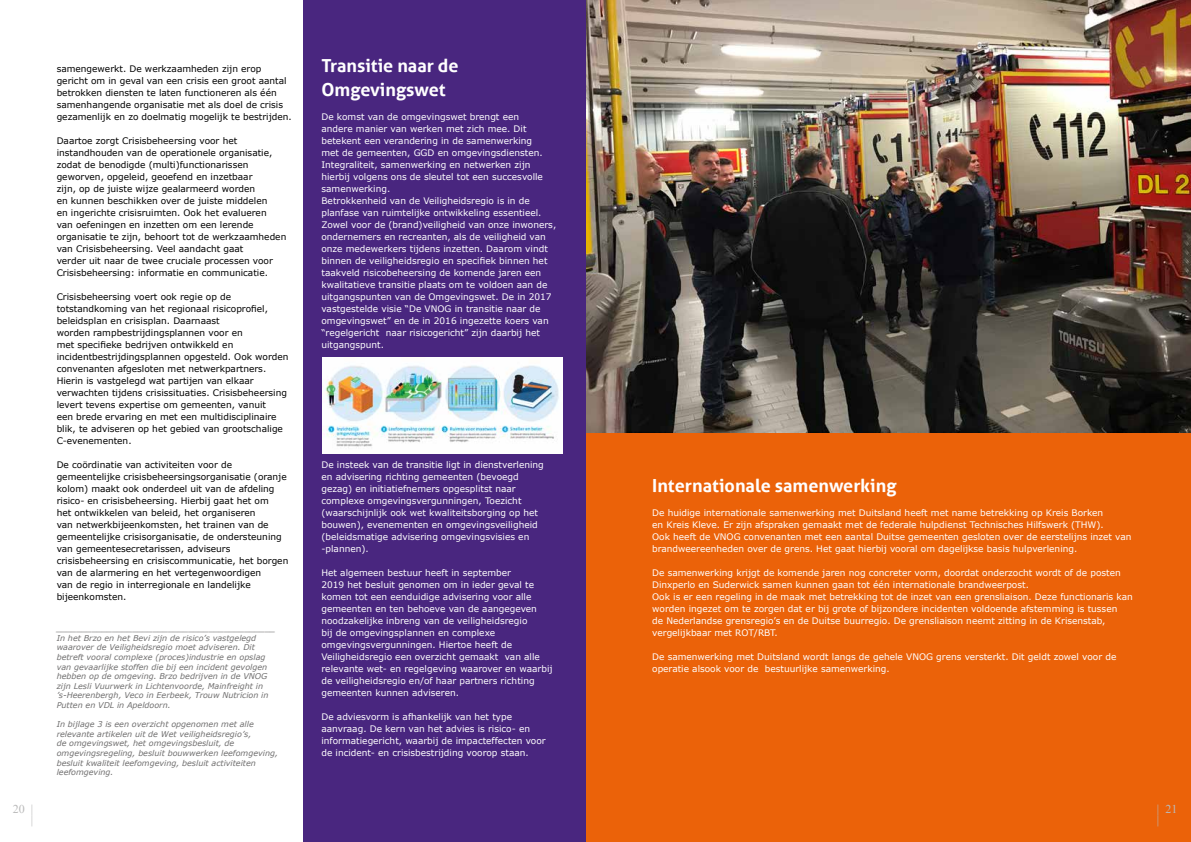
<style>
.page{position:relative;width:1191px;height:842px;background:#fff}
.page>*{position:absolute;margin:0;border:0;box-sizing:border-box;transform-origin:0 0}
.t1{font:700 18px/24px "Aller";color:#fff}
.t2{font:12px/11px "Times New Roman";color:#bababa;text-align:right}
.t3{font:9px/12px "Verdana";color:#fff}
.t4{font:9px/12px "Verdana";color:#000}
.t5{font:italic 8px/9.6px "Verdana";color:#706f6f}
</style>
<div class="page">
<div style="left:304px;top:0;width:304px;height:842px;background:#49267f"></div>
<img style="left:322px;top:358px;width:240px;height:95px">
<div style="left:587px;top:0;width:604px;height:842px;background:#eb6209"></div>
<img style="left:587px;top:0;width:604px;height:432px">
<p class="t4" style="left:57px;top:63px;width:236px">samengewerkt. De werkzaamheden zijn erop gericht om in geval van een crisis een groot aantal betrokken diensten te laten functioneren als één samenhangende organisatie met als doel de crisis gezamenlijk en zo doelmatig mogelijk te bestrijden.</p>
<p class="t4" style="left:57px;top:135px;width:231px">Daartoe zorgt Crisisbeheersing voor het instandhouden van de operationele organisatie, zodat de benodigde (multi)functionarissen geworven, opgeleid, geoefend en inzetbaar<br>zijn, op de juiste wijze gealarmeerd worden<br>en kunnen beschikken over de juiste middelen<br>en ingerichte crisisruimten. Ook het evalueren<br>van oefeningen en inzetten om een lerende organisatie te zijn, behoort tot de werkzaamheden van Crisisbeheersing. Veel aandacht gaat<br>verder uit naar de twee cruciale processen voor Crisisbeheersing: informatie en communicatie.</p>
<p class="t4" style="left:57px;top:291px;width:233px">Crisisbeheersing voert ook regie op de totstandkoming van het regionaal risicoprofiel, beleidsplan en crisisplan. Daarnaast<br>worden rampbestrijdingsplannen voor en<br>met specifieke bedrijven ontwikkeld en incidentbestrijdingsplannen opgesteld. Ook worden convenanten afgesloten met netwerkpartners.<br>Hierin is vastgelegd wat partijen van elkaar verwachten tijdens crisissituaties. Crisisbeheersing levert tevens expertise om gemeenten, vanuit<br>een brede ervaring en met een multidisciplinaire blik, te adviseren op het gebied van grootschalige C-evenementen.</p>
<p class="t4" style="left:57px;top:459px;width:233px">De coördinatie van activiteiten voor de gemeentelijke crisisbeheersingsorganisatie (oranje kolom) maakt ook onderdeel uit van de afdeling risico- en crisisbeheersing. Hierbij gaat het om<br>het ontwikkelen van beleid, het organiseren<br>van netwerkbijeenkomsten, het trainen van de gemeentelijke crisisorganisatie, de ondersteuning van gemeentesecretarissen, adviseurs crisisbeheersing en crisiscommunicatie, het borgen van de alarmering en het vertegenwoordigen<br>van de regio in interregionale en landelijke bijeenkomsten.</p>
<p class="t5" style="left:57px;top:624px;width:220px">___________________________________________ In het Brzo en het Bevi zijn de risico’s vastgelegd waarover de Veiligheidsregio moet adviseren. Dit betreft vooral complexe (proces)industrie en opslag van gevaarlijke stoffen die bij een incident gevolgen hebben op de omgeving. Brzo bedrijven in de VNOG zijn Lesli Vuurwerk in Lichtenvoorde, Mainfreight in ’s-Heerenbergh, Veco in Eerbeek, Trouw Nutricion in Putten en VDL in Apeldoorn.</p>
<p class="t5" style="left:57px;top:720px;width:223px">In bijlage 3 is een overzicht opgenomen met alle relevante artikelen uit de Wet veiligheidsregio’s,<br>de omgevingswet, het omgevingsbesluit, de omgevingsregeling, besluit bouwwerken leefomgeving, besluit kwaliteit leefomgeving, besluit activiteiten leefomgeving.</p>
<h1 class="t1" style="left:321px;top:53px;width:139px">Transitie naar de<br>Omgevingswet</h1>
<p class="t3" style="left:321px;top:111px;width:236px">De komst van de omgevingswet brengt een<br>andere manier van werken met zich mee. Dit betekent een verandering in de samenwerking<br>met de gemeenten, GGD en omgevingsdiensten.<br>Integraliteit, samenwerking en netwerken zijn hierbij volgens ons de sleutel tot een succesvolle samenwerking.<br>Betrokkenheid van de Veiligheidsregio is in de planfase van ruimtelijke ontwikkeling essentieel.<br>Zowel voor de (brand)veiligheid van onze inwoners, ondernemers en recreanten, als de veiligheid van onze medewerkers tijdens inzetten. Daarom vindt binnen de veiligheidsregio en specifiek binnen het taakveld risicobeheersing de komende jaren een kwalitatieve transitie plaats om te voldoen aan de uitgangspunten van de Omgevingswet. De in 2017 vastgestelde visie “De VNOG in transitie naar de omgevingswet” en de in 2016 ingezette koers van “regelgericht naar risicogericht” zijn daarbij het uitgangspunt.</p>
<p class="t3" style="left:321px;top:459px;width:224px">De insteek van de transitie ligt in dienstverlening en advisering richting gemeenten (bevoegd gezag) en initiatiefnemers opgesplitst naar complexe omgevingsvergunningen, Toezicht (waarschijnlijk ook wet kwaliteitsborging op het bouwen), evenementen en omgevingsveiligheid (beleidsmatige advisering omgevingsvisies en -plannen).</p>
<p class="t3" style="left:321px;top:567px;width:233px">Het algemeen bestuur heeft in september<br>2019 het besluit genomen om in ieder geval te komen tot een eenduidige advisering voor alle gemeenten en ten behoeve van de aangegeven noodzakelijke inbreng van de veiligheidsregio<br>bij de omgevingsplannen en complexe omgevingsvergunningen. Hiertoe heeft de Veiligheidsregio een overzicht gemaakt van alle relevante wet- en regelgeving waarover en waarbij de veiligheidsregio en/of haar partners richting gemeenten kunnen adviseren.</p>
<p class="t3" style="left:321px;top:711px;width:226px">De adviesvorm is afhankelijk van het type aanvraag. De kern van het advies is risico- en informatiegericht, waarbij de impacteffecten voor de incident- en crisisbestrijding voorop staan.</p>
<h1 class="t1" style="left:652px;top:473px;width:246px">Internationale samenwerking</h1>
<p class="t3" style="left:652px;top:507px;width:481px">De huidige internationale samenwerking met Duitsland heeft met name betrekking op Kreis Borken<br>en Kreis Kleve. Er zijn afspraken gemaakt met de federale hulpdienst Technisches Hilfswerk (THW).<br>Ook heeft de VNOG convenanten met een aantal Duitse gemeenten gesloten over de eerstelijns inzet van brandweereenheden over de grens. Het gaat hierbij vooral om dagelijkse basis hulpverlening.</p>
<p class="t3" style="left:652px;top:567px;width:482px">De samenwerking krijgt de komende jaren nog concreter vorm, doordat onderzocht wordt of de posten Dinxperlo en Suderwick samen kunnen gaan tot één internationale brandweerpost.<br>Ook is er een regeling in de maak met betrekking tot de inzet van een grensliaison. Deze functionaris kan worden ingezet om te zorgen dat er bij grote of bijzondere incidenten voldoende afstemming is tussen<br>de Nederlandse grensregio’s en de Duitse buurregio. De grensliaison neemt zitting in de Krisenstab, vergelijkbaar met ROT/RBT.</p>
<p class="t3" style="left:652px;top:651px;width:466px">De samenwerking met Duitsland wordt langs de gehele VNOG grens versterkt. Dit geldt zowel voor de operatie alsook voor de bestuurlijke samenwerking.</p>
<h2 class="t2" style="left:13px;top:803px;width:22px">20 | |</h2>
<h2 class="t2" style="left:1157px;top:803px;width:22px;text-align:left">| 21 |</h2>
</div>
